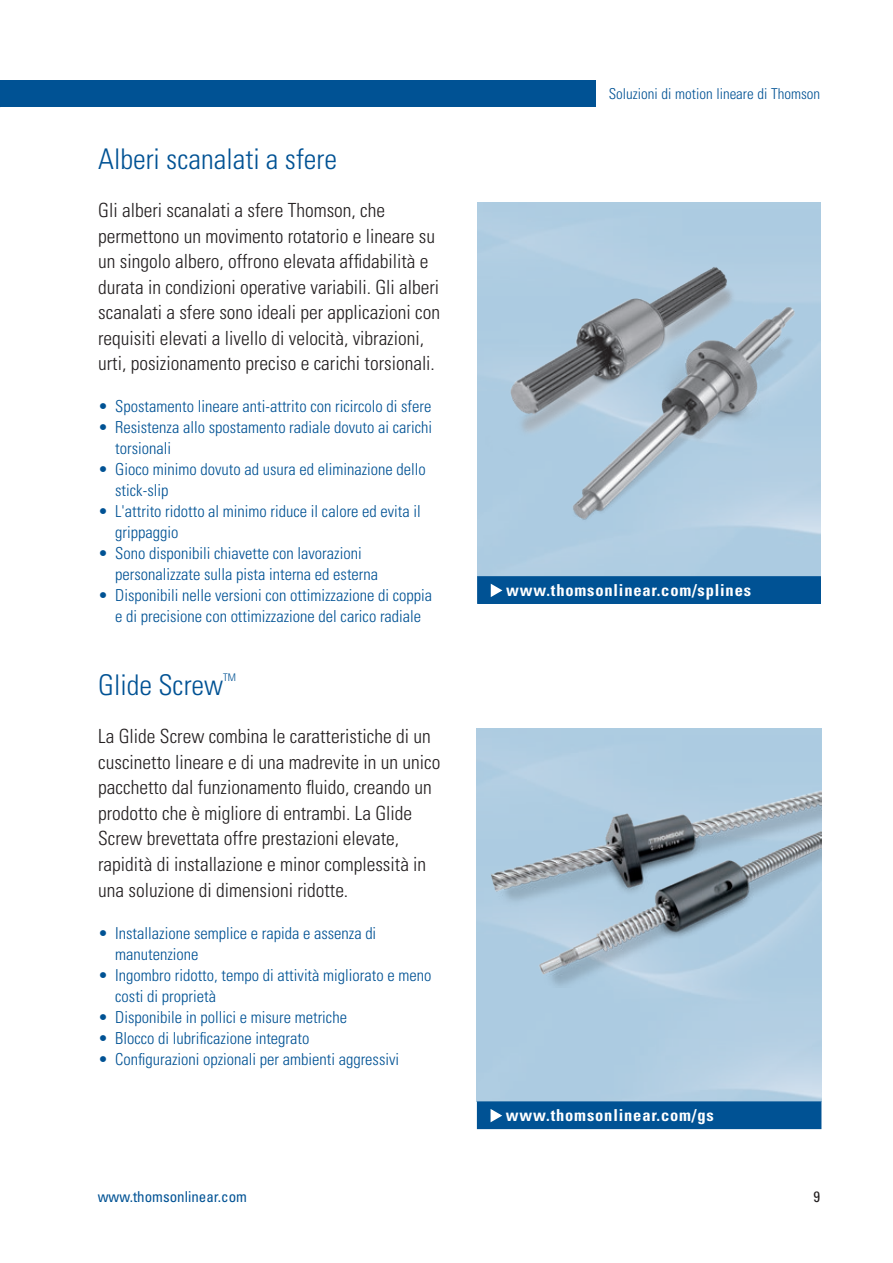
<style>
.page{position:relative;width:893px;height:1263px;background:#fff}
.page>*{position:absolute;margin:0;border:0;box-sizing:border-box;transform-origin:0 0}
.Fließ{font:300 condensed 28.5px "Univers LT Std";color:#005294}
.Fließ-2{font:300 condensed 19.5px/25.5px "Univers LT Std";color:#231f20}
.t1{font:300 condensed 16.5px/21px "Univers LT Std";color:#005294}
.Fließ-3{font:700 condensed 16.5px "Univers LT Std";letter-spacing:.05em;color:#fff}
.t2{font:300 condensed 15px "Univers LT Std";color:#005294}
.t3{font:condensed 15px "Univers LT Std";color:#005294}
.t4{font:condensed 15px "Univers LT Std";color:#231f20}
.Fließ-4{font:300 condensed 10.5px "Univers LT Std";color:#005294}
</style>
<div class="page">
<div style="left:0;top:80px;width:595px;height:27px;background:#005294"></div>
<img style="left:477px;top:787px;width:344px;height:200px">
<div style="left:478px;top:1102px;width:343px;height:26px;background:#005294"></div>
<svg style="left:490px;top:1109px;width:12px;height:14px"></svg>
<div style="left:477px;top:1101px;width:344px;height:28px;border:2px solid #005294"></div>
<div style="left:478px;top:577px;width:342px;height:26px;background:#005294"></div>
<svg style="left:490px;top:583px;width:13px;height:14px"></svg>
<div style="left:477px;top:576px;width:344px;height:28px;border:2px solid #005294"></div>
<img style="left:486px;top:249px;width:323px;height:278px">
<p class="t2" style="left:609px;top:85px;width:213px">Soluzioni di motion lineare di Thomson</p>
<p class="Fließ" style="left:98px;top:142px;width:240px">Alberi scanalati a sfere</p>
<p class="Fließ-2" style="left:98px;top:197px;width:343px">Gli alberi scanalati a sfere Thomson, che permettono un movimento rotatorio e lineare su un singolo albero, offrono elevata affidabilità e durata in condizioni operative variabili. Gli alberi scanalati a sfere sono ideali per applicazioni con requisiti elevati a livello di velocità, vibrazioni, urti, posizionamento preciso e carichi torsionali.</p>
<p class="t1" style="left:98px;top:396px;width:335px">• Spostamento lineare anti-attrito con ricircolo di sfere</p>
<p class="t1" style="left:115px;top:417px;width:318px;text-indent:-17px">• Resistenza allo spostamento radiale dovuto ai carichi torsionali</p>
<p class="t1" style="left:115px;top:459px;width:312px;text-indent:-17px">• Gioco minimo dovuto ad usura ed eliminazione dello stick-slip</p>
<p class="t1" style="left:115px;top:501px;width:307px;text-indent:-17px">• L'attrito ridotto al minimo riduce il calore ed evita il grippaggio</p>
<p class="t1" style="left:115px;top:543px;width:264px;text-indent:-17px">• Sono disponibili chiavette con lavorazioni personalizzate sulla pista interna ed esterna</p>
<p class="t1" style="left:98px;top:585px;width:335px;text-align:center">• Disponibili nelle versioni con ottimizzazione di coppia e di precisione con ottimizzazione del carico radiale</p>
<p class="Fließ-3" style="left:506px;top:580px;width:246px">www.thomsonlinear.com/splines</p>
<p class="Fließ" style="left:98px;top:668px;width:127px">Glide Screw</p>
<p class="Fließ-4" style="left:223px;top:671px;width:14px">TM</p>
<p class="Fließ-2" style="left:98px;top:724px;width:344px">La Glide Screw combina le caratteristiche di un cuscinetto lineare e di una madrevite in un unico pacchetto dal funzionamento fluido, creando un prodotto che è migliore di entrambi. La Glide Screw brevettata offre prestazioni elevate, rapidità di installazione e minor complessità in una soluzione di dimensioni ridotte.</p>
<p class="t1" style="left:115px;top:922px;width:263px;text-indent:-17px">• Installazione semplice e rapida e assenza di manutenzione</p>
<p class="t1" style="left:115px;top:964px;width:318px;text-indent:-17px">• Ingombro ridotto, tempo di attività migliorato e meno costi di proprietà</p>
<p class="t1" style="left:98px;top:1006px;width:250px">• Disponibile in pollici e misure metriche</p>
<p class="t1" style="left:98px;top:1027px;width:213px">• Blocco di lubrificazione integrato</p>
<p class="t1" style="left:98px;top:1048px;width:302px">• Configurazioni opzionali per ambienti aggressivi</p>
<p class="Fließ-3" style="left:506px;top:1105px;width:209px">www.thomsonlinear.com/gs</p>
<p class="t3" style="left:98px;top:1187px;width:151px">www.thomsonlinear.com</p>
<p class="t4" style="left:814px;top:1187px;width:8px">9</p>
</div>
